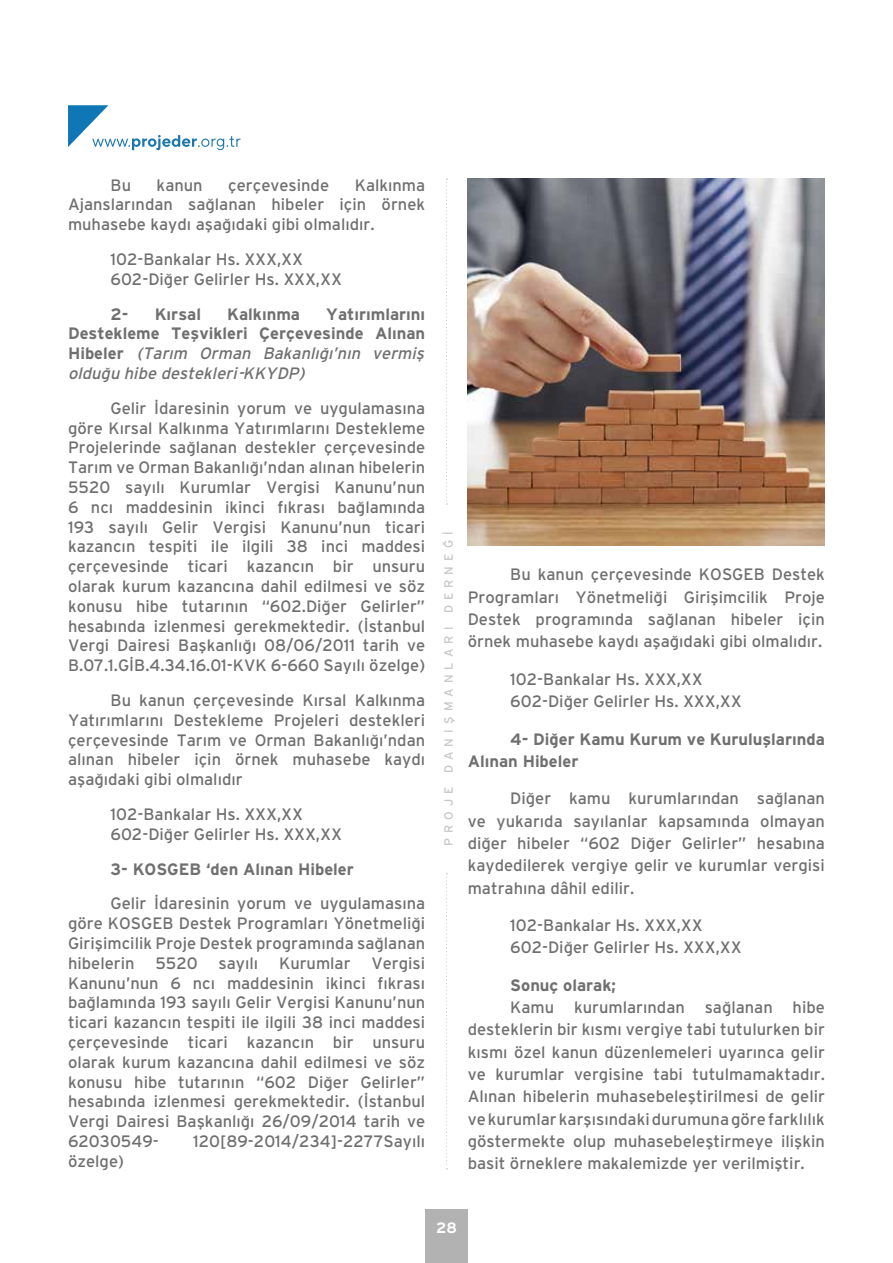
<style>
.page{position:relative;width:893px;height:1263px;background:#fff}
.page>*{position:absolute;margin:0;border:0;box-sizing:border-box;transform-origin:0 0}
.t1{font:16.5px/19.8px "Interstate TR";color:#706f6f;text-align:justify}
.t2{font:700 16.5px/19.8px "Interstate TR";color:#706f6f}
.t3{font:700 15px "Interstate TR";color:#fff}
.t4{font:12px "Interstate TR";letter-spacing:.42em;color:#c6c6c6}
.s1{font-weight:400;font-style:italic}
</style>
<div class="page">
<div style="left:425px;top:1209px;width:43px;height:54px;background:#b3b2b2"></div>
<svg style="left:446px;top:179px;width:1px;height:326px"></svg>
<svg style="left:446px;top:873px;width:1px;height:296px"></svg>
<svg style="left:68px;top:105px;width:172px;height:45px"></svg>
<img style="left:468px;top:179px;width:357px;height:367px">
<p class="t1" style="left:68px;top:175px;width:359px;text-indent:287px">Kalkınma Ajanslarından sağlanan hibeler için örnek muhasebe kaydı aşağıdaki gibi olmalıdır.</p>
<p class="t1" style="left:111px;top:249px;width:233px">102-Bankalar Hs. XXX,XX<br>602-Diğer Gelirler Hs. XXX,XX</p>
<p class="t2" style="left:111px;top:304px;width:19px">2-</p>
<p class="t2" style="left:155px;top:304px;width:48px">Kırsal</p>
<p class="t2" style="left:227px;top:304px;width:74px">Kalkınma</p>
<p class="t1" style="left:111px;top:175px;width:22px">Bu</p>
<p class="t1" style="left:157px;top:175px;width:48px">kanun</p>
<p class="t1" style="left:228px;top:175px;width:103px">çerçevesinde</p>
<p class="t2" style="left:68px;top:304px;width:359px;text-align:justify;text-indent:258px">Yatırımlarını Destekleme Teşvikleri Çerçevesinde Alınan Hibeler <span class="s1">(Tarım Orman Bakanlığı’nın vermiş olduğu hibe destekleri-KKYDP)</span></p>
<p class="t1" style="left:68px;top:398px;width:359px;text-indent:43px">Gelir İdaresinin yorum ve uygulamasına göre Kırsal Kalkınma Yatırımlarını Destekleme Projelerinde sağlanan destekler çerçevesinde Tarım ve Orman Bakanlığı’ndan alınan hibelerin 5520 sayılı Kurumlar Vergisi Kanunu’nun 6 ncı maddesinin ikinci fıkrası bağlamında 193 sayılı Gelir Vergisi Kanunu’nun ticari kazancın tespiti ile ilgili 38 inci maddesi çerçevesinde ticari kazancın bir unsuru olarak kurum kazancına dahil edilmesi ve söz konusu hibe tutarının “602.Diğer Gelirler” hesabında izlenmesi gerekmektedir. (İstanbul Vergi Dairesi Başkanlığı 08/06/2011 tarih ve B.07.1.GİB.4.34.16.01-KVK 6-660 Sayılı özelge)</p>
<p class="t1" style="left:68px;top:690px;width:359px;text-indent:43px">Bu kanun çerçevesinde Kırsal Kalkınma Yatırımlarını Destekleme Projeleri destekleri çerçevesinde Tarım ve Orman Bakanlığı’ndan alınan hibeler için örnek muhasebe kaydı aşağıdaki gibi olmalıdır</p>
<p class="t1" style="left:111px;top:804px;width:233px">102-Bankalar Hs. XXX,XX<br>602-Diğer Gelirler Hs. XXX,XX</p>
<p class="t2" style="left:111px;top:859px;width:245px">3- KOSGEB ‘den Alınan Hibeler</p>
<p class="t1" style="left:68px;top:893px;width:359px;text-indent:43px">Gelir İdaresinin yorum ve uygulamasına göre KOSGEB Destek Programları Yönetmeliği Girişimcilik Proje Destek programında sağlanan hibelerin</p>
<p class="t1" style="left:155px;top:953px;width:44px">5520</p>
<p class="t1" style="left:219px;top:953px;width:41px">sayılı</p>
<p class="t1" style="left:279px;top:953px;width:73px">Kurumlar</p>
<p class="t1" style="left:68px;top:953px;width:359px;text-indent:303px">Vergisi Kanunu’nun 6 ncı maddesinin ikinci fıkrası bağlamında 193 sayılı Gelir Vergisi Kanunu’nun ticari kazancın tespiti ile ilgili 38 inci maddesi çerçevesinde ticari kazancın bir unsuru olarak kurum kazancına dahil edilmesi ve söz konusu hibe tutarının “602 Diğer Gelirler” hesabında izlenmesi gerekmektedir. (İstanbul Vergi Dairesi Başkanlığı 26/09/2014 tarih ve 62030549-</p>
<p class="t1" style="left:193px;top:1131px;width:234px">120[89-2014/234]-2277Sayılı</p>
<p class="t1" style="left:68px;top:1151px;width:57px">özelge)</p>
<p class="t4" style="left:442px;top:846px;width:316px;rotate:-90deg">PROJE DANIŞMANLARI DERNEĞİ</p>
<p class="t1" style="left:468px;top:563px;width:359px;line-height:22.4px;text-indent:43px">Bu kanun çerçevesinde KOSGEB Destek Programları Yönetmeliği Girişimcilik Proje Destek programında sağlanan hibeler için örnek muhasebe kaydı aşağıdaki gibi olmalıdır.</p>
<p class="t1" style="left:510px;top:668px;width:233px;line-height:22.4px">102-Bankalar Hs. XXX,XX<br>602-Diğer Gelirler Hs. XXX,XX</p>
<p class="t2" style="left:468px;top:727px;width:359px;line-height:22.4px;text-indent:43px">4- Diğer Kamu Kurum ve Kuruluşlarında<br>Alınan Hibeler</p>
<p class="t1" style="left:468px;top:787px;width:359px;line-height:22.4px;text-indent:43px">Diğer kamu kurumlarından sağlanan ve yukarıda sayılanlar kapsamında olmayan diğer hibeler “602 Diğer Gelirler” hesabına kaydedilerek vergiye gelir ve kurumlar vergisi matrahına dâhil edilir.</p>
<p class="t1" style="left:510px;top:914px;width:233px;line-height:22.4px">102-Bankalar Hs. XXX,XX<br>602-Diğer Gelirler Hs. XXX,XX</p>
<p class="t2" style="left:510px;top:975px;width:107px">Sonuç olarak;</p>
<p class="t1" style="left:468px;top:996px;width:359px;line-height:22.4px;text-indent:43px">Kamu kurumlarından sağlanan hibe desteklerin bir kısmı vergiye tabi tutulurken bir kısmı özel kanun düzenlemeleri uyarınca gelir ve kurumlar vergisine tabi tutulmamaktadır.<br>Alınan hibelerin muhasebeleştirilmesi de gelir ve kurumlar karşısındaki durumuna göre farklılık göstermekte olup muhasebeleştirmeye ilişkin basit örneklere makalemizde yer verilmiştir.</p>
<p class="t3" style="left:436px;top:1219px;width:22px">28</p>
</div>
